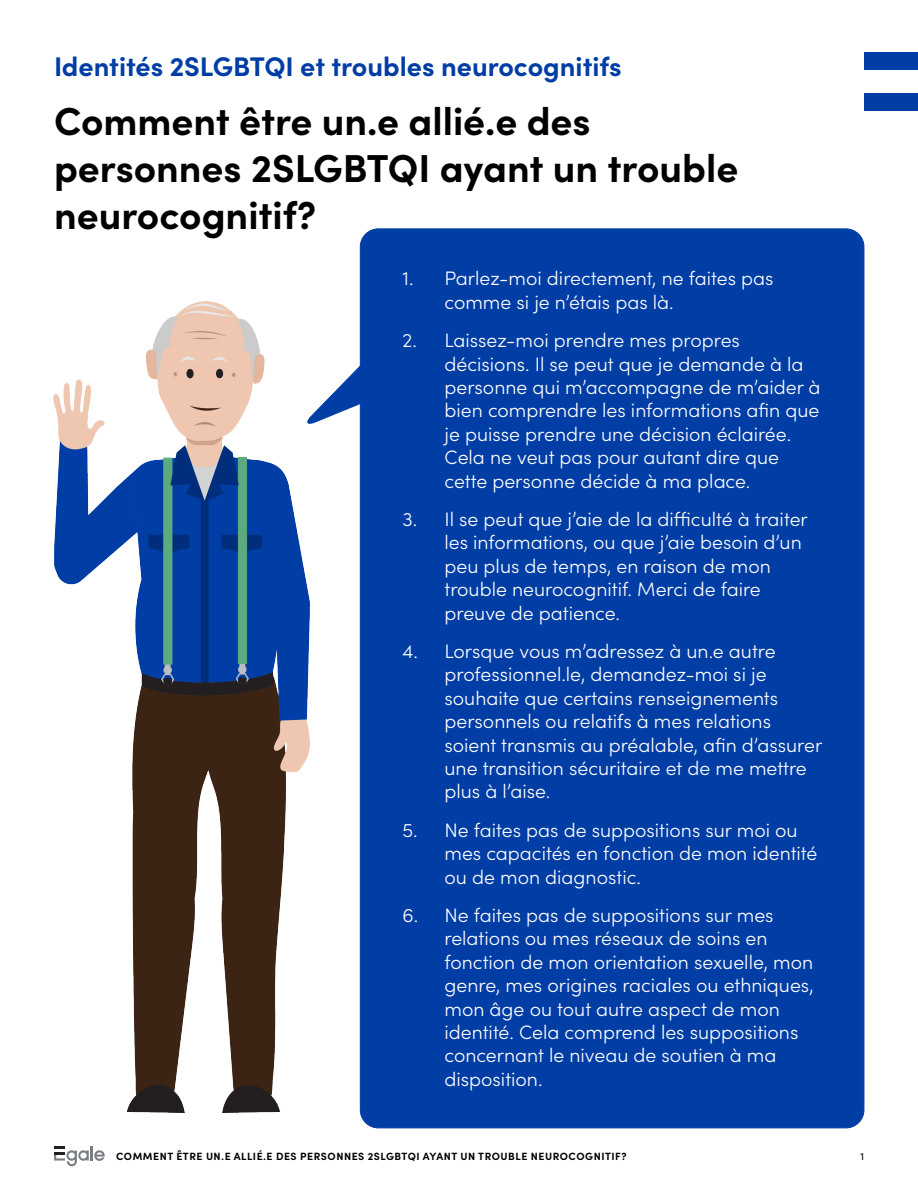
<style>
.page{position:relative;width:918px;height:1188px;background:#fff}
.page>*{position:absolute;margin:0;border:0;box-sizing:border-box;transform-origin:0 0}
.t1{font:700 39px/46.8px "Sofia Pro";color:#000}
.t2{font:700 27px "Sofia Pro";color:#003da5}
.t3{font:300 19.5px/23.4px "Sofia Pro";color:#fff}
.t4{font:700 10.5px "Sofia Pro";letter-spacing:.05em;color:#000}
.t5{font:10.5px "Sofia Pro";color:#000}
</style>
<div class="page">
<div style="left:864px;top:93px;width:54px;height:18px;background:#003da5"></div>
<div style="left:864px;top:52px;width:54px;height:18px;background:#003da5"></div>
<svg style="left:54px;top:1146px;width:51px;height:20px"></svg>
<svg style="left:309px;top:359px;width:51px;height:66px"></svg>
<img style="left:54px;top:302px;width:255px;height:810px">
<div style="left:360px;top:229px;width:504px;height:899px;background:#003da5;border-radius:18px"></div>
<p class="t2" style="left:54px;top:46px;width:569px">Identités 2SLGBTQI et troubles neurocognitifs</p>
<p class="t1" style="left:54px;top:95px;width:686px">Comment être un.e allié.e des personnes 2SLGBTQI ayant un trouble neurocognitif?</p>
<p class="t3" style="left:445px;top:266px;width:331px;text-indent:-42px">1. Parlez-moi directement, ne faites pas comme si je n’étais pas là.</p>
<p class="t3" style="left:445px;top:327px;width:378px;text-indent:-42px">2. Laissez-moi prendre mes propres décisions. Il se peut que je demande à la personne qui m’accompagne de m’aider à bien comprendre les informations afin que je puisse prendre une décision éclairée.<br>Cela ne veut pas pour autant dire que cette personne décide à ma place.</p>
<p class="t3" style="left:445px;top:506px;width:365px;text-indent:-42px">3. Il se peut que j’aie de la difficulté à traiter les informations, ou que j’aie besoin d’un peu plus de temps, en raison de mon trouble neurocognitif. Merci de faire preuve de patience.</p>
<p class="t3" style="left:445px;top:638px;width:379px;text-indent:-42px">4. Lorsque vous m’adressez à un.e autre professionnel.le, demandez-moi si je souhaite que certains renseignements personnels ou relatifs à mes relations soient transmis au préalable, afin d’assurer une transition sécuritaire et de me mettre plus à l’aise.</p>
<p class="t3" style="left:445px;top:817px;width:375px;text-indent:-42px">5. Ne faites pas de suppositions sur moi ou mes capacités en fonction de mon identité ou de mon diagnostic.</p>
<p class="t3" style="left:445px;top:902px;width:371px;text-indent:-42px">6. Ne faites pas de suppositions sur mes relations ou mes réseaux de soins en fonction de mon orientation sexuelle, mon genre, mes origines raciales ou ethniques, mon âge ou tout autre aspect de mon identité. Cela comprend les suppositions concernant le niveau de soutien à ma disposition.</p>
<p class="t4" style="left:116px;top:1148px;width:512px">COMMENT ÊTRE UN.E ALLIÉ.E DES PERSONNES 2SLGBTQI AYANT UN TROUBLE NEUROCOGNITIF?</p>
<p class="t5" style="left:860px;top:1148px;width:5px">1</p>
</div>
